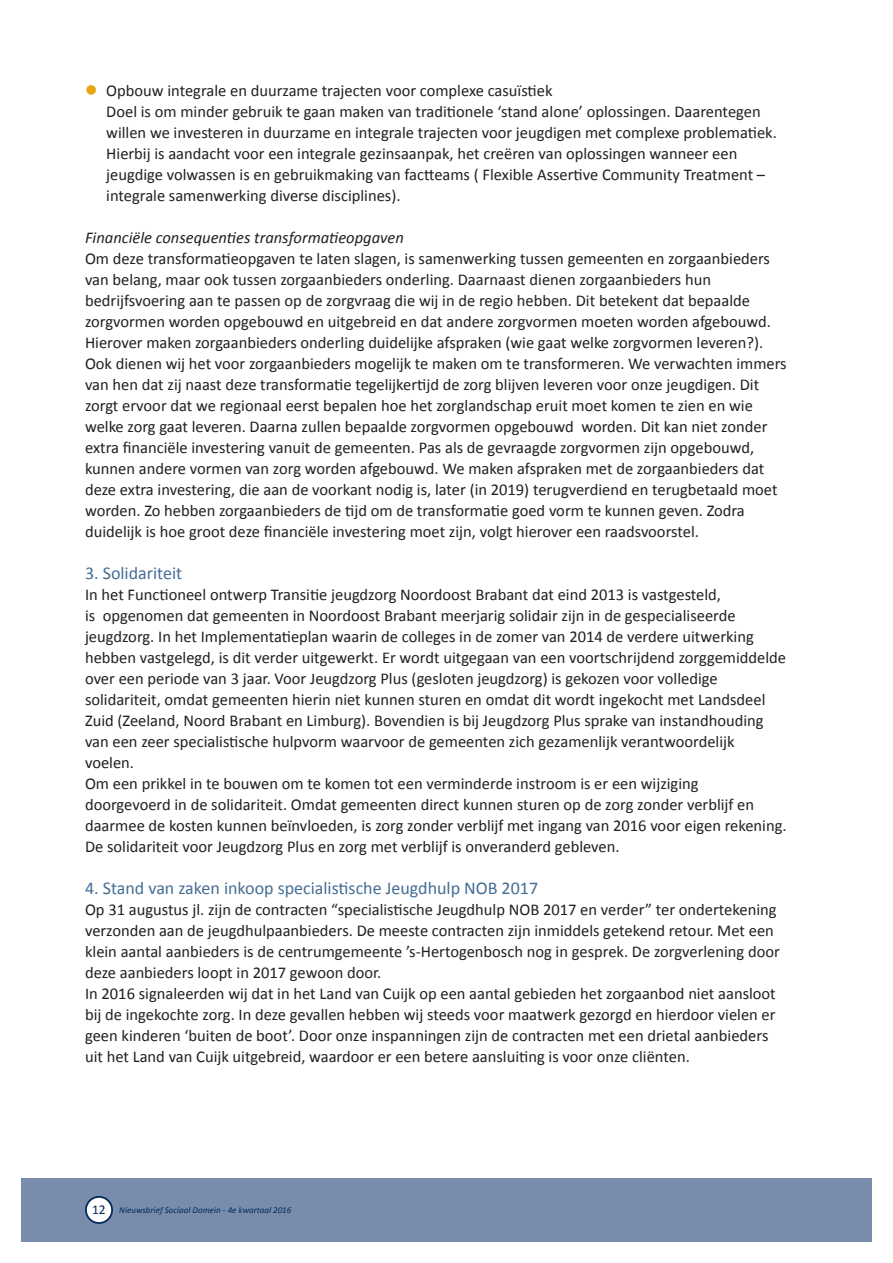
<style>
.page{position:relative;width:893px;height:1263px;background:#fff}
.page>*{position:absolute;margin:0;border:0;box-sizing:border-box;transform-origin:0 0}
.t1{font:18px "Calibri";color:#456d94}
.t2{font:16.5px/21px "Calibri";color:#231f20}
.t3{font:italic 16.5px "Calibri";color:#231f20}
.t4{font:italic 9px "Calibri";color:#00295c}
.s1{font-style:normal;font-size:13.5px}
</style>
<div class="page">
<div style="left:21px;top:1178px;width:851px;height:64px;background:#7a8cab"></div>
<div style="left:86px;top:1197px;width:26px;height:26px;background:#fff;border-radius:50%"></div>
<div style="left:85px;top:1196px;width:28px;height:28px;border:2px solid #00295c;border-radius:50%"></div>
<p class="t2" style="left:106px;top:80px;width:672px">Opbouw integrale en duurzame trajecten voor complexe casuïstiek<br>Doel is om minder gebruik te gaan maken van traditionele ‘stand alone’ oplossingen. Daarentegen willen we investeren in duurzame en integrale trajecten voor jeugdigen met complexe problematiek.<br>Hierbij is aandacht voor een integrale gezinsaanpak, het creëren van oplossingen wanneer een jeugdige volwassen is en gebruikmaking van factteams ( Flexible Assertive Community Treatment – integrale samenwerking diverse disciplines).</p>
<p class="t3" style="left:85px;top:226px;width:320px">Financiële consequenties transformatieopgaven</p>
<p class="t2" style="left:85px;top:248px;width:703px">Om deze transformatieopgaven te laten slagen, is samenwerking tussen gemeenten en zorgaanbieders van belang, maar ook tussen zorgaanbieders onderling. Daarnaast dienen zorgaanbieders hun bedrijfsvoering aan te passen op de zorgvraag die wij in de regio hebben. Dit betekent dat bepaalde zorgvormen worden opgebouwd en uitgebreid en dat andere zorgvormen moeten worden afgebouwd.<br>Hierover maken zorgaanbieders onderling duidelijke afspraken (wie gaat welke zorgvormen leveren?).<br>Ook dienen wij het voor zorgaanbieders mogelijk te maken om te transformeren. We verwachten immers van hen dat zij naast deze transformatie tegelijkertijd de zorg blijven leveren voor onze jeugdigen. Dit zorgt ervoor dat we regionaal eerst bepalen hoe het zorglandschap eruit moet komen te zien en wie welke zorg gaat leveren. Daarna zullen bepaalde zorgvormen opgebouwd worden. Dit kan niet zonder extra financiële investering vanuit de gemeenten. Pas als de gevraagde zorgvormen zijn opgebouwd, kunnen andere vormen van zorg worden afgebouwd. We maken afspraken met de zorgaanbieders dat deze extra investering, die aan de voorkant nodig is, later (in 2019) terugverdiend en terugbetaald moet worden. Zo hebben zorgaanbieders de tijd om de transformatie goed vorm te kunnen geven. Zodra duidelijk is hoe groot deze financiële investering moet zijn, volgt hierover een raadsvoorstel.</p>
<p class="t1" style="left:85px;top:562px;width:99px">3. Solidariteit</p>
<p class="t2" style="left:85px;top:584px;width:703px">In het Functioneel ontwerp Transitie jeugdzorg Noordoost Brabant dat eind 2013 is vastgesteld,<br>is opgenomen dat gemeenten in Noordoost Brabant meerjarig solidair zijn in de gespecialiseerde jeugdzorg. In het Implementatieplan waarin de colleges in de zomer van 2014 de verdere uitwerking hebben vastgelegd, is dit verder uitgewerkt. Er wordt uitgegaan van een voortschrijdend zorggemiddelde over een periode van 3 jaar. Voor Jeugdzorg Plus (gesloten jeugdzorg) is gekozen voor volledige solidariteit, omdat gemeenten hierin niet kunnen sturen en omdat dit wordt ingekocht met Landsdeel Zuid (Zeeland, Noord Brabant en Limburg). Bovendien is bij Jeugdzorg Plus sprake van instandhouding van een zeer specialistische hulpvorm waarvoor de gemeenten zich gezamenlijk verantwoordelijk voelen.<br>Om een prikkel in te bouwen om te komen tot een verminderde instroom is er een wijziging doorgevoerd in de solidariteit. Omdat gemeenten direct kunnen sturen op de zorg zonder verblijf en daarmee de kosten kunnen beïnvloeden, is zorg zonder verblijf met ingang van 2016 voor eigen rekening.<br>De solidariteit voor Jeugdzorg Plus en zorg met verblijf is onveranderd gebleven.</p>
<p class="t1" style="left:85px;top:877px;width:455px">4. Stand van zaken inkoop specialistische Jeugdhulp NOB 2017</p>
<p class="t2" style="left:85px;top:899px;width:696px">Op 31 augustus jl. zijn de contracten “specialistische Jeugdhulp NOB 2017 en verder” ter ondertekening verzonden aan de jeugdhulpaanbieders. De meeste contracten zijn inmiddels getekend retour. Met een klein aantal aanbieders is de centrumgemeente ’s-Hertogenbosch nog in gesprek. De zorgverlening door deze aanbieders loopt in 2017 gewoon door.<br>In 2016 signaleerden wij dat in het Land van Cuijk op een aantal gebieden het zorgaanbod niet aansloot bij de ingekochte zorg. In deze gevallen hebben wij steeds voor maatwerk gezorgd en hierdoor vielen er geen kinderen ‘buiten de boot’. Door onze inspanningen zijn de contracten met een drietal aanbieders uit het Land van Cuijk uitgebreid, waardoor er een betere aansluiting is voor onze cliënten.</p>
<p class="t4" style="left:92px;top:1204px;width:201px"><span class="s1">12</span> Nieuwsbrief Sociaal Domein - 4e kwartaal 2016</p>
</div>
